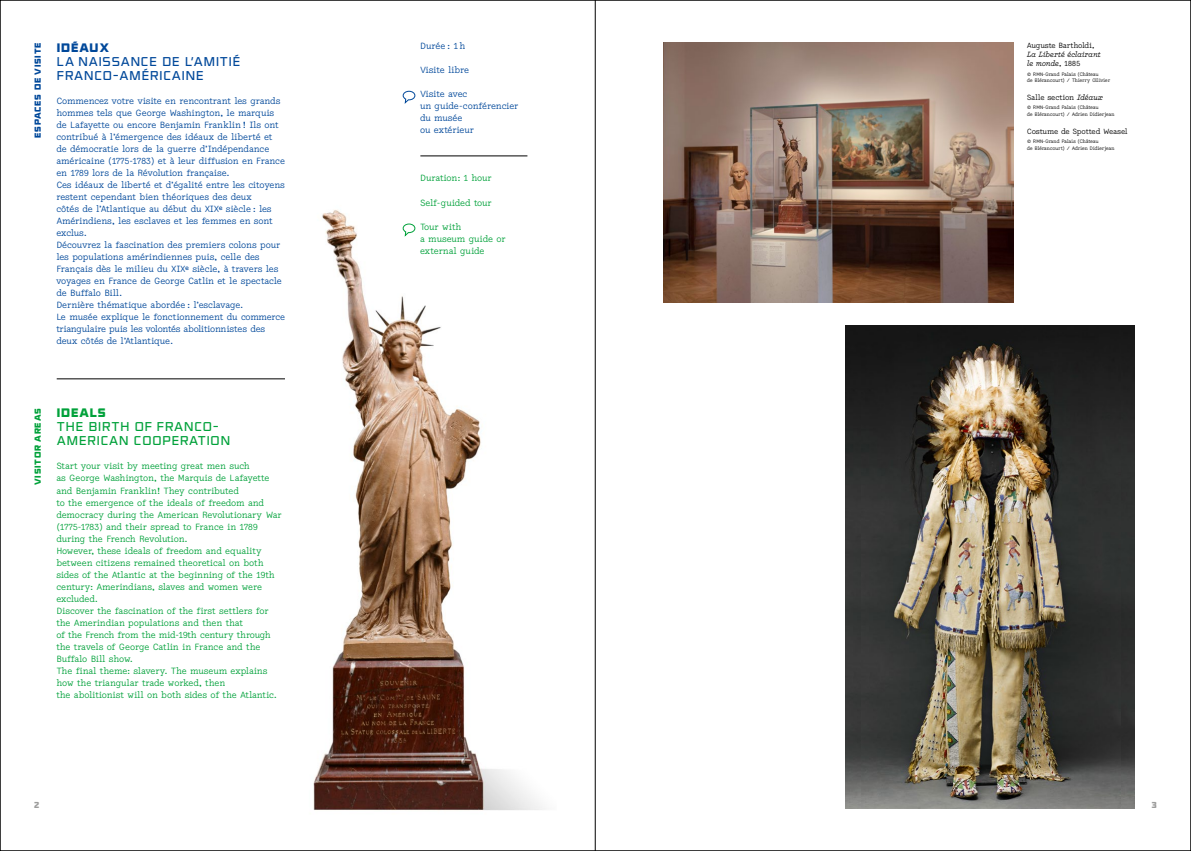
<style>
.page{position:relative;width:1191px;height:851px;background:#fff}
.page>*{position:absolute;margin:0;border:0;box-sizing:border-box;transform-origin:0 0}
.t1{font:12.5px/14px "NN Rektorat STD";letter-spacing:.07em;color:#00489a}
.t2{font:12.5px/14px "NN Rektorat STD";letter-spacing:.07em;color:#00a13a}
.t3{font:900 12px "NN Rektorat STD";letter-spacing:.07em;color:#00489a}
.t4{font:900 12px "NN Rektorat STD";letter-spacing:.07em;color:#00a13a}
.t5{font:9px/12px "Lacrima Senza";letter-spacing:.025em;color:#00489a}
.t6{font:9px/12px "Lacrima Senza";letter-spacing:.025em;color:#00a13a}
.t7{font:900 8.5px "NN Rektorat STD";letter-spacing:.09em;color:#00489a}
.t8{font:900 8.5px "NN Rektorat STD";letter-spacing:.09em;color:#00a13a}
.t9{font:900 8.5px "NN Rektorat STD";color:#9d9d9c}
.t10{font:7.5px "Lacrima Senza";letter-spacing:.03em;color:#000}
.t11{font:italic 7.5px/9px "Lacrima";letter-spacing:.025em;color:#000}
.t12{font:5px/6.5px "Lacrima Senza";letter-spacing:.03em;color:#000}
.s1{font-family:"Lacrima Senza";font-style:normal}
.s2{font-family:"Lacrima";font-style:italic}
</style>
<div class="page">
<img style="left:1120px;top:325px;width:14px;height:483px">
<img style="left:845px;top:325px;width:16px;height:483px">
<img style="left:861px;top:325px;width:259px;height:483px">
<img style="left:270px;top:210px;width:275px;height:601px">
<hr style="left:57px;top:378px;width:228px;height:1px;background:#000">
<hr style="left:420px;top:156px;width:107px;height:1px;background:#000">
<svg style="left:402px;top:90px;width:14px;height:14px"></svg>
<svg style="left:402px;top:223px;width:14px;height:15px"></svg>
<img style="left:663px;top:43px;width:350px;height:259px">
<hr style="left:595px;top:0;width:1px;height:850px;background:#000">
<p class="t7" style="left:31px;top:138px;width:97px;rotate:-90deg">ESPACES DE VISITE</p>
<h2 class="t3" style="left:57px;top:38px;width:54px">IDÉAUX</h2>
<h1 class="t1" style="left:57px;top:54px;width:185px">LA NAISSANCE DE L’AMITIÉ<br>FRANCO-AMÉRICAINE</h1>
<p class="t5" style="left:57px;top:95px;width:230px">Commencez votre visite en rencontrant les grands hommes tels que George Washington, le marquis de Lafayette ou encore Benjamin Franklin ! Ils ont contribué à l’émergence des idéaux de liberté et<br>de démocratie lors de la guerre d’Indépendance américaine (1775-1783) et à leur diffusion en France en 1789 lors de la Révolution française.<br>Ces idéaux de liberté et d’égalité entre les citoyens restent cependant bien théoriques des deux<br>côtés de l’Atlantique au début du XIX<sup>e</sup> siècle : les Amérindiens, les esclaves et les femmes en sont exclus.<br>Découvrez la fascination des premiers colons pour les populations amérindiennes puis, celle des Français dès le milieu du XIX<sup>e</sup> siècle, à travers les voyages en France de George Catlin et le spectacle de Buffalo Bill.<br>Dernière thématique abordée : l’esclavage.<br>Le musée explique le fonctionnement du commerce triangulaire puis les volontés abolitionnistes des deux côtés de l’Atlantique.</p>
<p class="t8" style="left:31px;top:485px;width:78px;rotate:-90deg">VISITOR AREAS</p>
<h2 class="t4" style="left:57px;top:403px;width:50px">IDEALS</h2>
<h1 class="t2" style="left:57px;top:419px;width:175px">THE BIRTH OF FRANCO-<br>AMERICAN COOPERATION</h1>
<p class="t6" style="left:57px;top:460px;width:227px">Start your visit by meeting great men such<br>as George Washington, the Marquis de Lafayette and Benjamin Franklin! They contributed<br>to the emergence of the ideals of freedom and democracy during the American Revolutionary War (1775-1783) and their spread to France in 1789 during the French Revolution.<br>However, these ideals of freedom and equality between citizens remained theoretical on both sides of the Atlantic at the beginning of the 19th century: Amerindians, slaves and women were excluded.<br>Discover the fascination of the first settlers for the Amerindian populations and then that<br>of the French from the mid-19th century through the travels of George Catlin in France and the Buffalo Bill show.<br>The final theme: slavery. The museum explains how the triangular trade worked, then<br>the abolitionist will on both sides of the Atlantic.</p>
<p class="t5" style="left:420px;top:40px;width:46px">Durée : 1 h</p>
<p class="t5" style="left:420px;top:64px;width:50px">Visite libre</p>
<p class="t5" style="left:420px;top:88px;width:100px">Visite avec<br>un guide-conférencier du musée<br>ou extérieur</p>
<p class="t6" style="left:420px;top:172px;width:73px">Duration: 1 hour</p>
<p class="t6" style="left:420px;top:196px;width:73px">Self-guided tour</p>
<p class="t6" style="left:420px;top:220px;width:87px">Tour with<br>a museum guide or external guide</p>
<p class="t10" style="left:1027px;top:40px;width:69px">Auguste Bartholdi,</p>
<p class="t11" style="left:1027px;top:50px;width:75px">La Liberté éclairant le monde<span class="s1">, 1885</span></p>
<p class="t12" style="left:1027px;top:70px;width:84px">© RMN-Grand Palais (Château<br>de Blérancourt) / Thierry Ollivier</p>
<p class="t10" style="left:1027px;top:92px;width:77px">Salle section <span class="s2">Idéaux</span></p>
<p class="t12" style="left:1027px;top:104px;width:89px">© RMN-Grand Palais (Château<br>de Blérancourt) / Adrien Didierjean</p>
<p class="t10" style="left:1027px;top:126px;width:102px">Costume de Spotted Weasel</p>
<p class="t12" style="left:1027px;top:138px;width:89px">© RMN-Grand Palais (Château<br>de Blérancourt) / Adrien Didierjean</p>
<p class="t9" style="left:34px;top:798px;width:7px">2</p>
<p class="t9" style="left:1151px;top:798px;width:7px">3</p>
</div>
